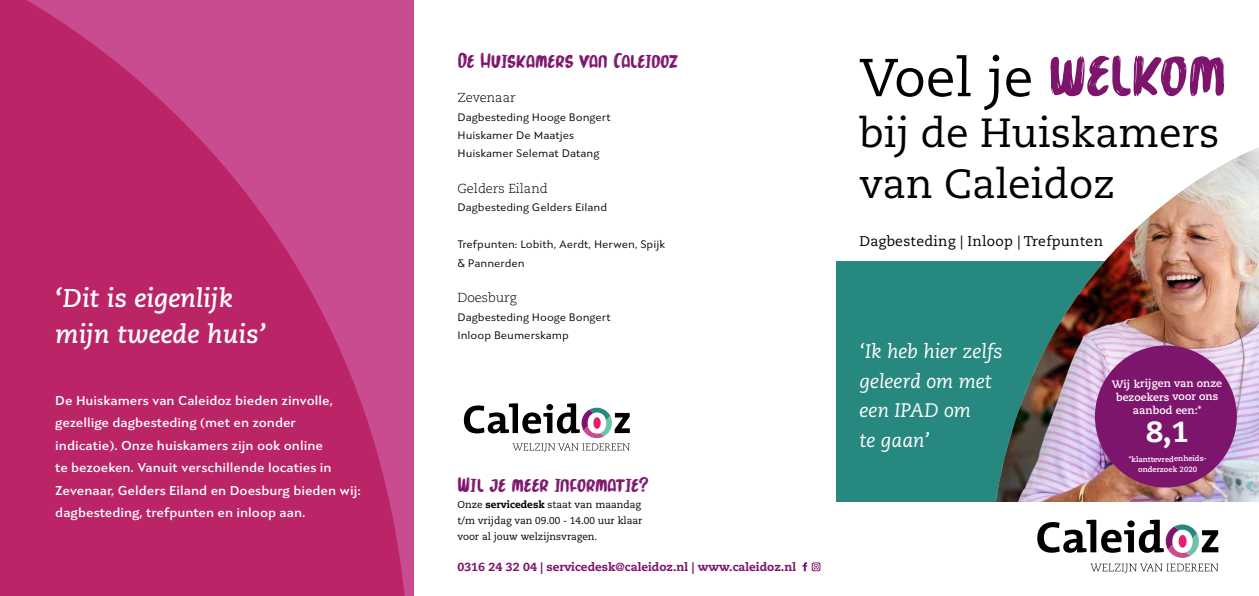
<style>
.page{position:relative;width:1259px;height:596px;background:#fff}
.page>*{position:absolute;margin:0;border:0;box-sizing:border-box;transform-origin:0 0}
.t1{font:53.3px "Caecilia LT Std";color:#000}
.t2{font:40.6px/50.8px "Caecilia LT Std";color:#000}
.t3{font:800 28.9px "Caecilia LT Std";color:#fff}
.t4{font:italic 700 25.8px/36.3px "Caecilia LT Std";color:#fff}
.t5{font:21.7px "Marker Brush";color:#7e156d}
.t6{font:italic 19.6px/29.5px "Caecilia LT Std";color:#fff}
.t7{font:14px "Caecilia LT Std";letter-spacing:.02em;color:#000}
.t8{font:600 13px/22.4px "Seven One Eight";color:#fff}
.t9{font:300 13px "Caecilia LT Std";color:#000}
.t10{font:800 11.7px "Caecilia LT Std";color:#7e156d}
.t11{font:11px/18.4px "Seven One Eight";color:#000}
.t12{font:700 10.7px/13.3px "Caecilia LT Std";color:#fff;text-align:center}
.t13{font:10px/16px "Caecilia LT Std";color:#000}
.t14{font:700 7.6px/10.2px "Caecilia LT Std";color:#fff;text-align:center}
.s1{font-weight:800}
.s2{font-family:"Marker Brush";font-size:67.1px;color:#7e156d}
</style>
<div class="page">
<div style="left:837px;top:261px;width:422px;height:295px;background:#26887e"></div>
<img style="left:995px;top:151px;width:264px;height:351px">
<div style="left:825px;top:502px;width:434px;height:93px;background:#fff"></div>
<svg style="left:1090px;top:563px;width:128px;height:10px"></svg>
<svg style="left:1037px;top:519px;width:181px;height:38px"></svg>
<svg style="left:0;top:0;width:408px;height:595px;background:#bf2f73"></svg>
<svg style="left:464px;top:403px;width:166px;height:49px"></svg>
<div style="left:1095px;top:345px;width:141px;height:142px;background:#7e156d;border-radius:50%"></div>
<svg style="left:811px;top:562px;width:9px;height:9px"></svg>
<div style="left:813px;top:563px;width:6px;height:7px;border:1px solid #fff;border-radius:2px"></div>
<svg style="left:814px;top:564px;width:4px;height:4px"></svg>
<svg style="left:802px;top:562px;width:5px;height:9px"></svg>
<h3 class="t4" style="left:55px;top:280px;width:212px">‘Dit is eigenlijk mijn tweede huis’</h3>
<p class="t8" style="left:55px;top:389px;width:307px">De Huiskamers van Caleidoz bieden zinvolle, gezellige dagbesteding (met en zonder indicatie). Onze huiskamers zijn ook online<br>te bezoeken. Vanuit verschillende locaties in Zevenaar, Gelders Eiland en Doesburg bieden wij: dagbesteding, trefpunten en inloop aan.</p>
<h3 class="t5" style="left:457px;top:48px;width:222px">De Huiskamers van Caleidoz</h3>
<p class="t9" style="left:457px;top:90px;width:60px">Zevenaar</p>
<p class="t11" style="left:457px;top:107px;width:155px">Dagbesteding Hooge Bongert<br>Huiskamer De Maatjes<br>Huiskamer Selemat Datang</p>
<p class="t9" style="left:457px;top:181px;width:92px">Gelders Eiland</p>
<p class="t11" style="left:457px;top:198px;width:151px">Dagbesteding Gelders Eiland</p>
<p class="t11" style="left:457px;top:235px;width:209px">Trefpunten: Lobith, Aerdt, Herwen, Spijk &amp; Pannerden</p>
<p class="t9" style="left:457px;top:290px;width:61px">Doesburg</p>
<p class="t11" style="left:457px;top:307px;width:155px">Dagbesteding Hooge Bongert<br>Inloop Beumerskamp</p>
<h3 class="t5" style="left:457px;top:471px;width:193px">Wil je meer informatie?</h3>
<p class="t13" style="left:457px;top:496px;width:186px">Onze <span class="s1">servicedesk</span> staat van maandag t/m vrijdag van 09.00 - 14.00 uur klaar voor al jouw welzijnsvragen.</p>
<p class="t10" style="left:457px;top:559px;width:340px">0316 24 32 04 | servicedesk@caleidoz.nl | www.caleidoz.nl</p>
<h1 class="t1" style="left:859px;top:47px;width:368px">Voel je <span class="s2">welkom</span></h1>
<h2 class="t2" style="left:859px;top:108px;width:361px">bij de Huiskamers van Caleidoz</h2>
<p class="t7" style="left:859px;top:233px;width:245px">Dagbesteding | Inloop | Trefpunten</p>
<h3 class="t6" style="left:859px;top:337px;width:145px">‘Ik heb hier zelfs geleerd om met een IPAD om<br>te gaan’</h3>
<p class="t12" style="left:1111px;top:377px;width:112px;rotate:-1deg">Wij krijgen van onze bezoekers voor ons aanbod een:*</p>
<h3 class="t3" style="left:1146px;top:414px;width:45px">8,1</h3>
<p class="t14" style="left:1128px;top:454px;width:80px;rotate:-1deg">*klanttevredenheids&shy;onderzoek 2020</p>
</div>
